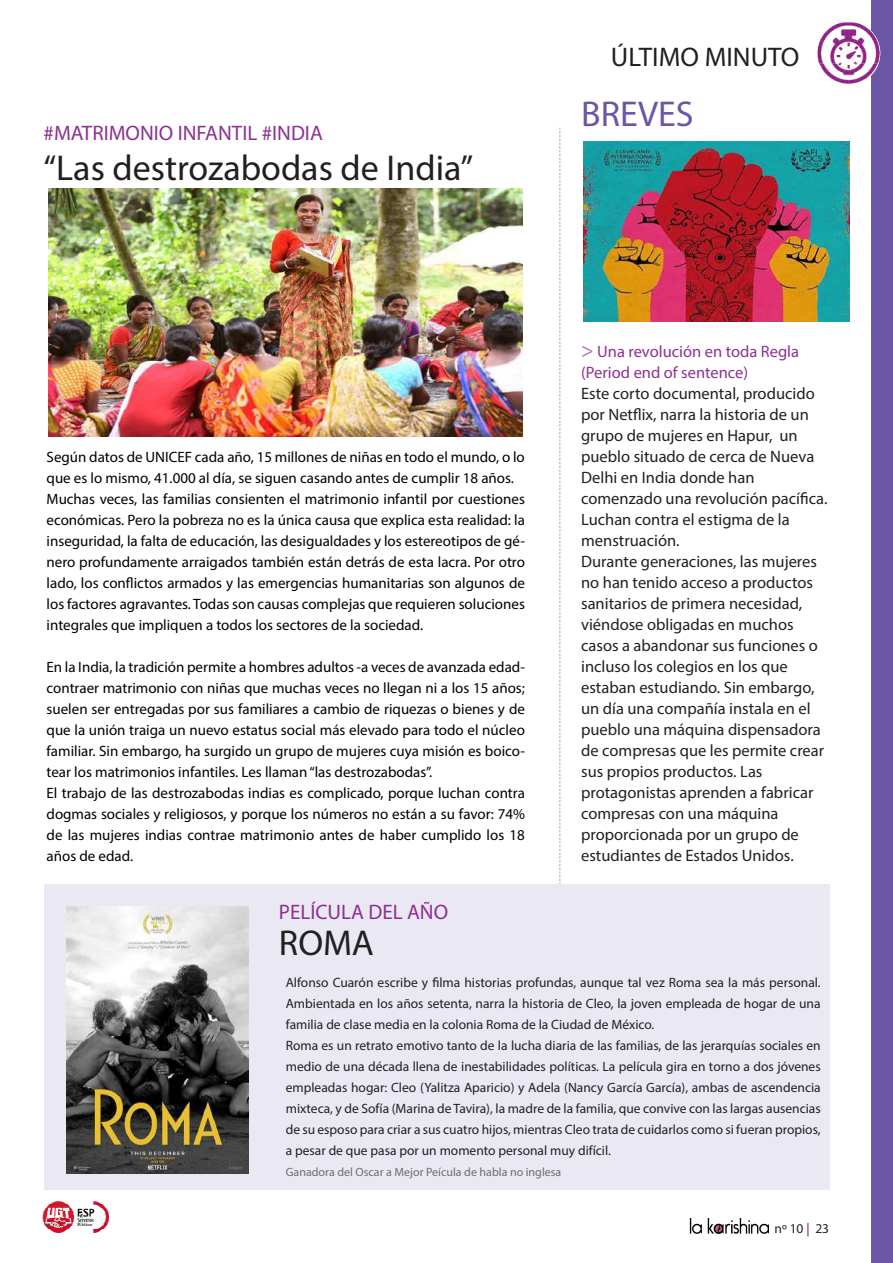
<style>
.page{position:relative;width:893px;height:1263px;background:#fff}
.page>*{position:absolute;margin:0;border:0;box-sizing:border-box;transform-origin:0 0}
.t1{font:36px "Myriad Pro";color:#231f20}
.t2{font:36px "Myriad Pro";color:#6a56a4}
.t3{font:27px "Myriad Pro";color:#231f20}
.t4{font:21px "Myriad Pro";color:#8d3092}
.t5{font:16.5px/21px "Myriad Pro";color:#231f20}
.t6{font:16.5px/21px "Myriad Pro";color:#8d3092}
.t7{font:15px/21px "Myriad Pro";color:#000}
.t8{font:13.5px/21px "Myriad Pro";color:#231f20}
.t9{font:12px "Myriad Pro";color:#6c6d70}
.s1{font-size:21px;color:#a66cad}
.s2{color:#760a3e}
</style>
<div class="page">
<div style="left:872px;top:0;width:21px;height:1263px;background:#6a56a4"></div>
<img style="left:43px;top:1201px;width:65px;height:32px">
<img style="left:689px;top:1218px;width:80px;height:16px">
<img style="left:817px;top:22px;width:63px;height:42px">
<img style="left:819px;top:64px;width:59px;height:21px">
<svg style="left:559px;top:128px;width:1px;height:756px"></svg>
<div style="left:44px;top:884px;width:785px;height:305px;background:#eae8f3"></div>
<img style="left:49px;top:189px;width:474px;height:247px">
<img style="left:66px;top:906px;width:182px;height:268px">
<img style="left:584px;top:141px;width:265px;height:180px">
<h3 class="t4" style="left:44px;top:120px;width:281px">#MATRIMONIO INFANTIL #INDIA</h3>
<h1 class="t1" style="left:44px;top:146px;width:431px">“Las destrozabodas de India”</h1>
<h2 class="t3" style="left:611px;top:40px;width:190px">ÚLTIMO MINUTO</h2>
<h1 class="t2" style="left:581px;top:92px;width:114px">BREVES</h1>
<p class="t7" style="left:47px;top:446px;width:480px">Según datos de UNICEF cada año, 15 millones de niñas en todo el mundo, o lo que es lo mismo, 41.000 al día, se siguen casando antes de cumplir 18 años.<br>Muchas veces, las familias consienten el matrimonio infantil por cuestiones económicas. Pero la pobreza no es la única causa que explica esta realidad: la inseguridad, la falta de educación, las desigualdades y los estereotipos de gé&shy;nero profundamente arraigados también están detrás de esta lacra. Por otro lado, los conflictos armados y las emergencias humanitarias son algunos de los factores agravantes. Todas son causas complejas que requieren soluciones integrales que impliquen a todos los sectores de la sociedad.</p>
<p class="t7" style="left:47px;top:656px;width:480px">En la India, la tradición permite a hombres adultos -a veces de avanzada edad&shy;contraer matrimonio con niñas que muchas veces no llegan ni a los 15 años; suelen ser entregadas por sus familiares a cambio de riquezas o bienes y de que la unión traiga un nuevo estatus social más elevado para todo el núcleo familiar. Sin embargo, ha surgido un grupo de mujeres cuya misión es boico&shy;tear los matrimonios infantiles. Les llaman “las destrozabodas”.<br>El trabajo de las destrozabodas indias es complicado, porque luchan contra dogmas sociales y religiosos, y porque los números no están a su favor: 74% de las mujeres indias contrae matrimonio antes de haber cumplido los 18 años de edad.</p>
<p class="t6" style="left:581px;top:341px;width:219px"><span class="s1">&gt;</span> Una revolución en toda Regla (Period end of sentence)</p>
<p class="t5" style="left:581px;top:383px;width:248px">Este corto documental, producido por Netflix, narra la historia de un grupo de mujeres en Hapur, un pueblo situado de cerca de Nueva<br>Delhi en India donde han comenzado una revolución pacífica.<br>Luchan contra el estigma de la menstruación.<br>Durante generaciones, las mujeres no han tenido acceso a productos sanitarios de primera necesidad, viéndose obligadas en muchos casos a abandonar sus funciones o incluso los colegios en los que estaban estudiando. Sin embargo, un día una compañía instala en el pueblo una máquina dispensadora de compresas que les permite crear sus propios productos. Las protagonistas aprenden a fabricar compresas con una máquina proporcionada por un grupo de estudiantes de Estados Unidos.</p>
<h3 class="t4" style="left:279px;top:899px;width:171px">PELÍCULA DEL AÑO</h3>
<h1 class="t1" style="left:279px;top:920px;width:96px">ROMA</h1>
<p class="t8" style="left:286px;top:972px;width:536px">Alfonso Cuarón escribe y filma historias profundas, aunque tal vez Roma sea la más personal.<br>Ambientada en los años setenta, narra la historia de Cleo, la joven empleada de hogar de una familia de clase media en la colonia Roma de la Ciudad de México.<br>Roma es un retrato emotivo tanto de la lucha diaria de las familias, de las jerarquías sociales en medio de una década llena de inestabilidades políticas. La película gira en torno a dos jóvenes empleadas hogar: Cleo (Yalitza Aparicio) y Adela (Nancy García García), ambas de ascendencia mixteca, y de Sofía (Marina de Tavira), la madre de la familia, que convive con las largas ausencias de su esposo para criar a sus cuatro hijos, mientras Cleo trata de cuidarlos como si fueran propios, a pesar de que pasa por un momento personal muy difícil.</p>
<p class="t9" style="left:286px;top:1165px;width:277px">Ganadora del Oscar a Mejor Peícula de habla no inglesa</p>
<p class="t8" style="left:774px;top:1218px;width:56px">nº 10 <span class="s2">|</span> 23</p>
</div>
